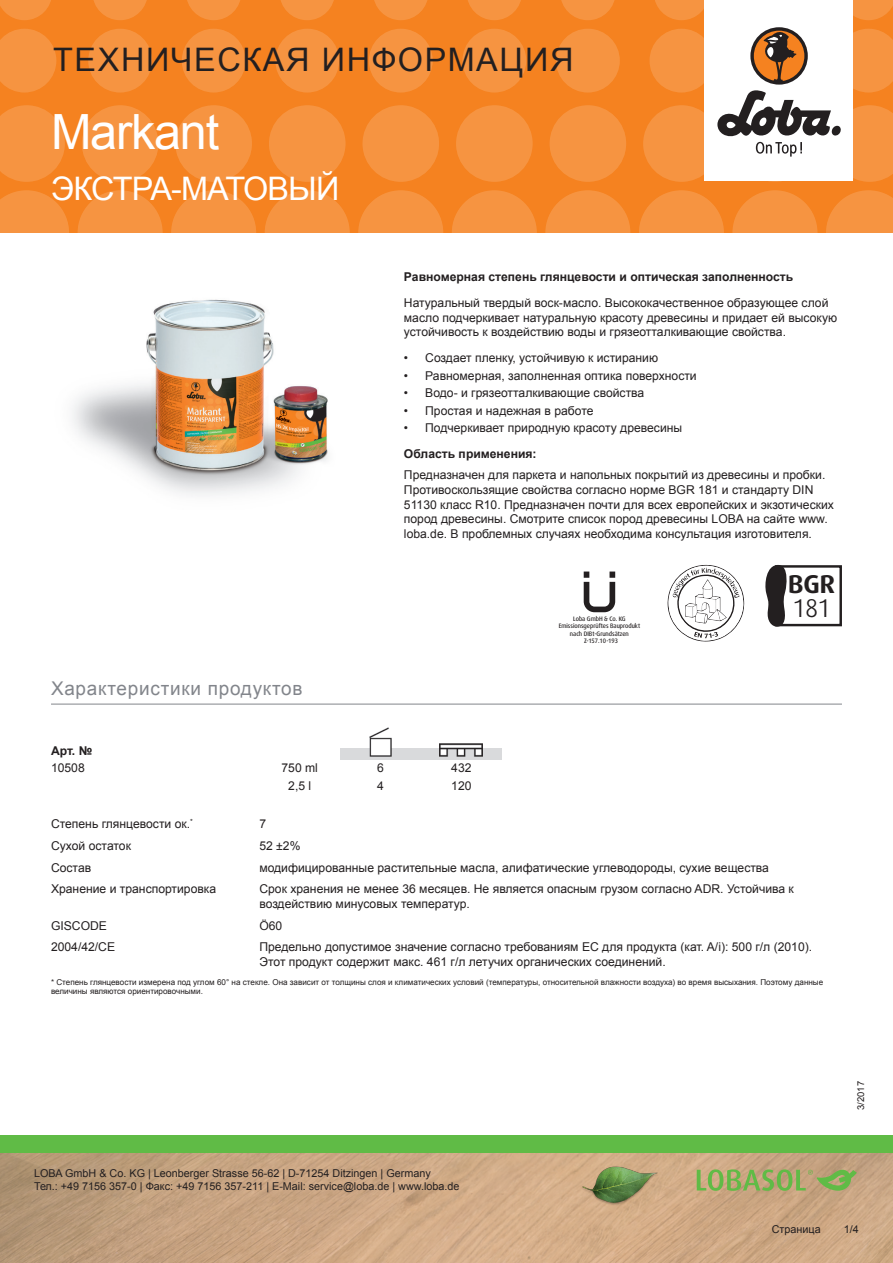
<style>
.page{position:relative;width:893px;height:1263px;background:#fff}
.page>*{position:absolute;margin:0;border:0;box-sizing:border-box;transform-origin:0 0}
.t1{font:48.6px "Arial";letter-spacing:-.025em;color:#fff}
.t2{font:32.4px "Arial";letter-spacing:.05em;color:#231f20}
.t3{font:32.4px "Arial";letter-spacing:-.025em;color:#fff}
.Logos_Erweiterung{font:700 expanded 25.8px/24px "Dax Pro";color:#231f20;scale:.88 1}
.Titel_grau{font:18.9px "Arial";letter-spacing:.04em;color:#82858b}
.Text{font:12.15px/14.5px "Arial";color:#231f20}
.Text_Bold{font:700 12.15px "Arial";color:#231f20}
.Text_zentriert{font:12.15px "Arial";color:#231f20}
.Pagina{font:10.8px/12.9px "Arial";color:#231f20}
.t4{font:9.45px "Arial";color:#231f20}
.Fussnote{font:8.1px/9.8px "Arial";color:#231f20}
.DIBT{font:500 expanded 6.45px/7.5px "Dax Pro";color:#231f20;text-align:center;scale:.82 1}
.s1{font-weight:400}
</style>
<div class="page">
<div style="left:0;top:0;width:893px;height:233px;background:#f58220"></div>
<svg style="left:0;top:190px;width:69px;height:43px"></svg>
<svg style="left:78px;top:190px;width:85px;height:85px;fill:#f69441"></svg>
<svg style="left:171px;top:190px;width:85px;height:85px;fill:#f69441"></svg>
<svg style="left:265px;top:190px;width:85px;height:85px;fill:#f69441"></svg>
<svg style="left:358px;top:190px;width:85px;height:85px;fill:#f69441"></svg>
<svg style="left:545px;top:190px;width:85px;height:85px;fill:#f69441"></svg>
<svg style="left:452px;top:190px;width:85px;height:85px;fill:#f69441"></svg>
<svg style="left:732px;top:190px;width:85px;height:85px;fill:#f69441"></svg>
<svg style="left:639px;top:190px;width:85px;height:85px;fill:#f69441"></svg>
<svg style="left:826px;top:190px;width:67px;height:43px"></svg>
<svg style="left:0;top:105px;width:65px;height:77px"></svg>
<svg style="left:82px;top:105px;width:76px;height:77px"></svg>
<svg style="left:175px;top:105px;width:77px;height:77px"></svg>
<svg style="left:269px;top:105px;width:76px;height:77px"></svg>
<svg style="left:456px;top:105px;width:77px;height:77px"></svg>
<svg style="left:362px;top:105px;width:77px;height:77px"></svg>
<svg style="left:550px;top:105px;width:76px;height:77px"></svg>
<svg style="left:0;top:29px;width:56px;height:63px"></svg>
<svg style="left:182px;top:29px;width:64px;height:63px"></svg>
<svg style="left:88px;top:29px;width:64px;height:63px"></svg>
<svg style="left:275px;top:29px;width:64px;height:63px"></svg>
<svg style="left:462px;top:29px;width:64px;height:63px"></svg>
<svg style="left:369px;top:29px;width:64px;height:63px"></svg>
<svg style="left:556px;top:29px;width:64px;height:63px"></svg>
<svg style="left:0;top:0;width:51px;height:20px"></svg>
<svg style="left:187px;top:0;width:53px;height:20px"></svg>
<svg style="left:468px;top:0;width:53px;height:20px"></svg>
<svg style="left:655px;top:0;width:49px;height:20px"></svg>
<svg style="left:93px;top:0;width:54px;height:20px"></svg>
<svg style="left:374px;top:0;width:54px;height:20px"></svg>
<svg style="left:281px;top:0;width:53px;height:20px"></svg>
<svg style="left:561px;top:0;width:54px;height:20px"></svg>
<svg style="left:853px;top:0;width:40px;height:20px"></svg>
<img style="left:0;top:1152px;width:893px;height:111px">
<div style="left:0;top:1135px;width:893px;height:17px;background:#60bb46"></div>
<div style="left:704px;top:0;width:149px;height:181px;background:#fff"></div>
<svg style="left:643px;top:28px;width:250px;height:154px"></svg>
<img style="left:578px;top:1161px;width:82px;height:81px">
<svg style="left:697px;top:1169px;width:160px;height:22px;background:#9eac69"></svg>
<hr style="left:51px;top:704px;width:791px;height:1px;background:#82858b">
<img style="left:369px;top:727px;width:114px;height:21px">
<img style="left:340px;top:748px;width:162px;height:11px">
<img style="left:72px;top:272px;width:256px;height:223px">
<svg style="left:584px;top:571px;width:31px;height:41px"></svg>
<svg style="left:668px;top:565px;width:76px;height:76px"></svg>
<div style="left:775px;top:565px;width:67px;height:61px;border:2px solid #231f20"></div>
<svg style="left:765px;top:565px;width:25px;height:62px"></svg>
<h2 class="t2" style="left:53px;top:38px;width:522px">ТЕХНИЧЕСКАЯ ИНФОРМАЦИЯ</h2>
<p class="t1" style="left:51px;top:100px;width:170px">Markant</p>
<h2 class="t3" style="left:51px;top:167px;width:290px">ЭКСТРА-МАТОВЫЙ</h2>
<p class="Titel_grau" style="left:51px;top:676px;width:253px">Характеристики продуктов</p>
<p class="Text_Bold" style="left:404px;top:269px;width:391px">Равномерная степень глянцевости и оптическая заполненность</p>
<p class="Text" style="left:404px;top:296px;width:435px">Натуральный твердый воск-масло. Высококачественное образующее слой масло подчеркивает натуральную красоту древесины и придает ей высокую устойчивость к воздействию воды и грязеотталкивающие свойства.</p>
<p class="Text" style="left:404px;top:351px;width:256px">• Создает пленку, устойчивую к истиранию</p>
<p class="Text" style="left:404px;top:368px;width:294px">• Равномерная, заполненная оптика поверхности</p>
<p class="Text" style="left:404px;top:386px;width:242px">• Водо- и грязеотталкивающие свойства</p>
<p class="Text" style="left:404px;top:403px;width:191px">• Простая и надежная в работе</p>
<p class="Text" style="left:404px;top:421px;width:280px">• Подчеркивает природную красоту древесины</p>
<p class="Text_Bold" style="left:404px;top:446px;width:134px">Область применения:</p>
<p class="Text" style="left:404px;top:468px;width:431px">Предназначен для паркета и напольных покрытий из древесины и пробки.<br>Противоскользящие свойства согласно норме BGR 181 и стандарту DIN 51130 класс R10. Предназначен почти для всех европейских и экзотических пород древесины. Смотрите список пород древесины LOBA на сайте www. loba.de. В проблемных случаях необходима консультация изготовителя.</p>
<p class="DIBT" style="left:559px;top:615px;width:101px">Loba GmbH &amp; Co. KG<br>Emissionsgeprüftes Bauprodukt nach DIBt-Grundsätzen<br>Z-157.10-193</p>
<p class="Logos_Erweiterung" style="left:788px;top:573px;width:55px">BGR<br><span class="s1">181</span></p>
<p class="Text_Bold" style="left:51px;top:742px;width:43px">Арт. №</p>
<p class="Text" style="left:51px;top:761px;width:35px">10508</p>
<p class="Text_zentriert" style="left:282px;top:760px;width:38px">750 ml</p>
<p class="Text_zentriert" style="left:377px;top:760px;width:8px">6</p>
<p class="Text_zentriert" style="left:451px;top:760px;width:22px">432</p>
<p class="Text_zentriert" style="left:288px;top:777px;width:24px">2,5 l</p>
<p class="Text_zentriert" style="left:377px;top:777px;width:8px">4</p>
<p class="Text_zentriert" style="left:451px;top:777px;width:22px">120</p>
<p class="Text" style="left:51px;top:817px;width:143px">Степень глянцевости ок.<sup>*</sup></p>
<p class="Text" style="left:259px;top:817px;width:8px">7</p>
<p class="Text" style="left:51px;top:838px;width:81px">Сухой остаток</p>
<p class="Text" style="left:259px;top:838px;width:43px">52 ±2%</p>
<p class="Text" style="left:51px;top:860px;width:42px">Состав</p>
<p class="Text" style="left:259px;top:860px;width:511px">модифицированные растительные масла, алифатические углеводороды, сухие вещества</p>
<p class="Text" style="left:51px;top:882px;width:167px">Хранение и транспортировка</p>
<p class="Text" style="left:259px;top:882px;width:536px">Срок хранения не менее 36 месяцев. Не является опасным грузом согласно ADR. Устойчива к воздействию минусовых температур.</p>
<p class="Text" style="left:51px;top:918px;width:58px">GISCODE</p>
<p class="Text" style="left:259px;top:918px;width:24px">Ö60</p>
<p class="Text" style="left:51px;top:940px;width:66px">2004/42/CE</p>
<p class="Text" style="left:259px;top:940px;width:554px">Предельно допустимое значение согласно требованиям ЕС для продукта (кат. A/i): 500 г/л (2010).</p>
<p class="Text" style="left:259px;top:954px;width:408px">Этот продукт содержит макс. 461 г/л летучих органических соединений.</p>
<p class="Fussnote" style="left:51px;top:977px;width:774px">* Степень глянцевости измерена под углом 60° на стекле. Она зависит от толщины слоя и климатических условий (температуры, относительной влажности воздуха) во время высыхания. Поэтому данные величины являются ориентировочными.</p>
<p class="Pagina" style="left:34px;top:1167px;width:427px">LOBA GmbH &amp; Co. KG | Leonberger Strasse 56-62 | D-71254 Ditzingen | Germany<br>Тел.: +49 7156 357-0 | Факс: +49 7156 357-211 | E-Mail: service@loba.de | www.loba.de</p>
<p class="t4" style="left:855px;top:1110px;width:30px;rotate:-90deg">3/2017</p>
<p class="Pagina" style="left:772px;top:1222px;width:50px">Страница</p>
<p class="Pagina" style="left:844px;top:1222px;width:17px">1/4</p>
</div>
